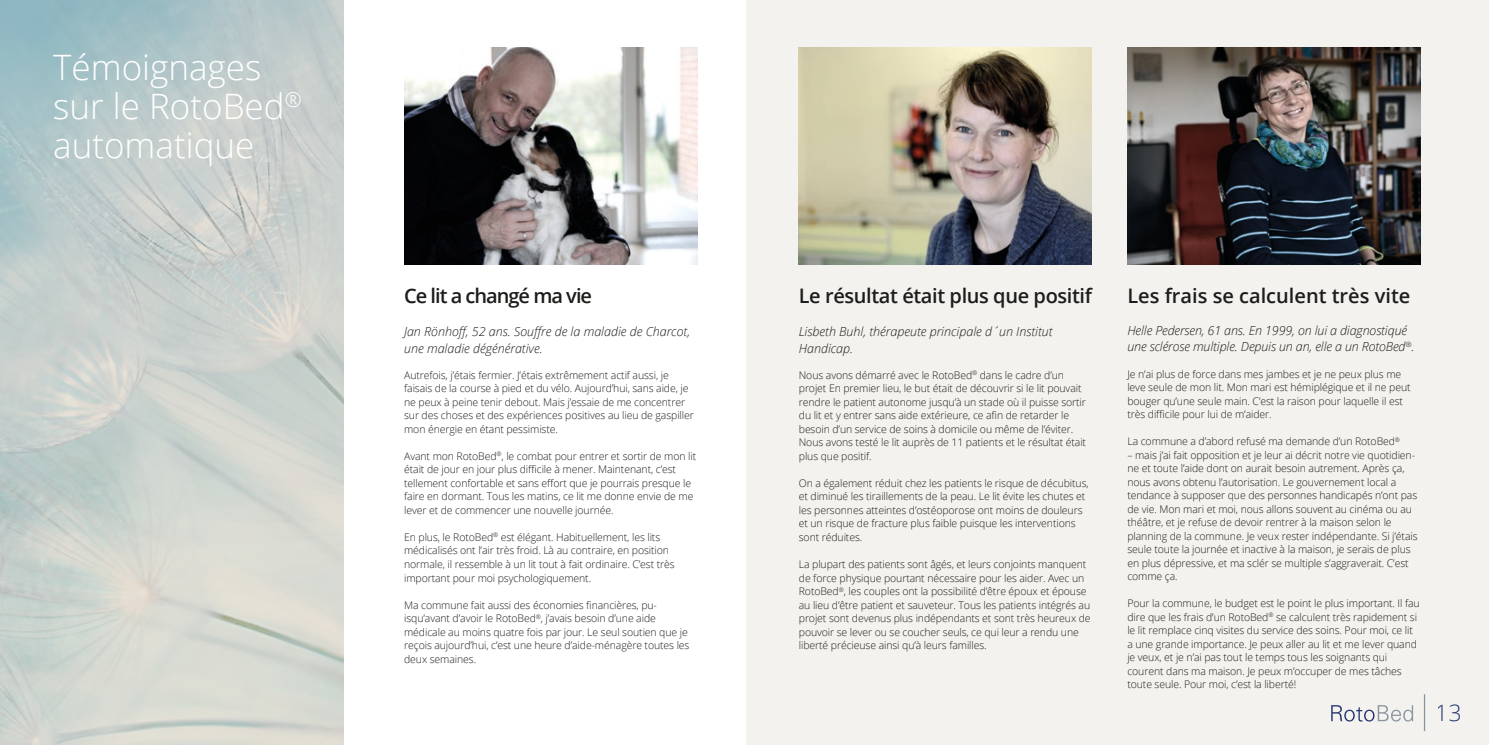
<style>
.page{position:relative;width:1489px;height:745px;background:#fff}
.page>*{position:absolute;margin:0;border:0;box-sizing:border-box;transform-origin:0 0}
.t1{font:300 35px/38.8px "Open Sans";color:#fff}
.t2{font:300 22.5px "Open Sans";color:#253777}
.t3{font:600 20px "Open Sans";letter-spacing:-.02em;color:#1d1d1b}
.t4{font:600 20px "Open Sans";color:#1d1d1b}
.t5{font:600 20px "Open Sans";letter-spacing:-.05em;color:#1d1d1b}
.t6{font:italic 300 12.5px/16.2px "Open Sans";color:#1d1d1b}
.t7{font:300 10.5px/13.5px "Open Sans";letter-spacing:-.01em;color:#1d1d1b}
</style>
<div class="page">
<div style="left:745px;top:0;width:743px;height:744px;background:#f3f2ee"></div>
<img style="left:404px;top:48px;width:293px;height:216px">
<img style="left:798px;top:48px;width:293px;height:216px">
<img style="left:1127px;top:48px;width:293px;height:216px">
<svg style="left:0;top:0;width:344px;height:744px;background:#c7d0cc"></svg>
<hr style="left:1423px;top:693px;width:1px;height:37px;background:#8d99a8">
<h1 class="t1" style="left:53px;top:47px;width:250px">Témoignages sur le RotoBed<sup>® </sup>automatique</h1>
<h3 class="t5" style="left:404px;top:281px;width:189px">Ce lit a changé ma vie</h3>
<p class="t6" style="left:404px;top:323px;width:287px">Jan Rönhoff, 52 ans. Souffre de la maladie de Charcot, une maladie dégénérative.</p>
<p class="t7" style="left:404px;top:367px;width:291px">Autrefois, j’étais fermier. J’étais extrêmement actif aussi, je faisais de la course à pied et du vélo. Aujourd’hui, sans aide, je ne peux à peine tenir debout. Mais j’essaie de me concentrer sur des choses et des expériences positives au lieu de gaspiller mon énergie en étant pessimiste.</p>
<p class="t7" style="left:404px;top:448px;width:293px">Avant mon RotoBed<sup>®</sup>, le combat pour entrer et sortir de mon lit était de jour en jour plus difficile à mener. Maintenant, c’est tellement confortable et sans effort que je pourrais presque le faire en dormant. Tous les matins, ce lit me donne envie de me lever et de commencer une nouvelle journée.</p>
<p class="t7" style="left:404px;top:529px;width:272px">En plus, le RotoBed<sup>®</sup> est élégant. Habituellement, les lits médicalisés ont l’air très froid. Là au contraire, en position normale, il ressemble à un lit tout à fait ordinaire. C’est très important pour moi psychologiquement.</p>
<p class="t7" style="left:404px;top:597px;width:287px">Ma commune fait aussi des économies financières, pu&shy;isqu’avant d’avoir le RotoBed<sup>®</sup>, j’avais besoin d’une aide médicale au moins quatre fois par jour. Le seul soutien que je reçois aujourd’hui, c’est une heure d’aide-ménagère toutes les deux semaines.</p>
<h3 class="t3" style="left:798px;top:281px;width:294px">Le résultat était plus que positif</h3>
<p class="t6" style="left:798px;top:323px;width:255px">Lisbeth Buhl, thérapeute principale d´un Institut<br>Handicap.</p>
<p class="t7" style="left:798px;top:367px;width:289px">Nous avons démarré avec le RotoBed<sup>®</sup> dans le cadre d’un projet En premier lieu, le but était de découvrir si le lit pouvait rendre le patient autonome jusqu’à un stade où il puisse sortir du lit et y entrer sans aide extérieure, ce afin de retarder le besoin d’un service de soins à domicile ou même de l’éviter.<br>Nous avons testé le lit auprès de 11 patients et le résultat était plus que positif.</p>
<p class="t7" style="left:798px;top:475px;width:291px">On a également réduit chez les patients le risque de décubitus, et diminué les tiraillements de la peau. Le lit évite les chutes et les personnes atteintes d’ostéoporose ont moins de douleurs et un risque de fracture plus faible puisque les interventions sont réduites.</p>
<p class="t7" style="left:798px;top:556px;width:293px">La plupart des patients sont âgés, et leurs conjoints manquent de force physique pourtant nécessaire pour les aider. Avec un RotoBed<sup>®</sup>, les couples ont la possibilité d’être époux et épouse au lieu d’être patient et sauveteur. Tous les patients intégrés au projet sont devenus plus indépendants et sont très heureux de pouvoir se lever ou se coucher seuls, ce qui leur a rendu une liberté précieuse ainsi qu’à leurs familles.</p>
<h3 class="t4" style="left:1127px;top:281px;width:284px">Les frais se calculent très vite</h3>
<p class="t6" style="left:1127px;top:322px;width:288px">Helle Pedersen, 61 ans. En 1999, on lui a diagnostiqué une sclérose multiple. Depuis un an, elle a un RotoBed<sup>®</sup>.</p>
<p class="t7" style="left:1127px;top:366px;width:285px">Je n’ai plus de force dans mes jambes et je ne peux plus me leve seule de mon lit. Mon mari est hémiplégique et il ne peut bouger qu’une seule main. C’est la raison pour laquelle il est très difficile pour lui de m’aider.</p>
<p class="t7" style="left:1127px;top:434px;width:274px">La commune a d’abord refusé ma demande d’un RotoBed<sup>®</sup></p>
<p class="t7" style="left:1127px;top:447px;width:292px">– mais j’ai fait opposition et je leur ai décrit notre vie quotidien&shy;ne et toute l’aide dont on aurait besoin autrement. Après ça, nous avons obtenu l’autorisation. Le gouvernement local a tendance à supposer que des personnes handicapés n’ont pas de vie. Mon mari et moi, nous allons souvent au cinéma ou au théâtre, et je refuse de devoir rentrer à la maison selon le planning de la commune. Je veux rester indépendante. Si j’étais seule toute la journée et inactive à la maison, je serais de plus en plus dépressive, et ma sclér se multiple s’aggraverait. C’est comme ça.</p>
<p class="t7" style="left:1127px;top:596px;width:294px">Pour la commune, le budget est le point le plus important. Il fau dire que les frais d’un RotoBed<sup>®</sup> se calculent très rapidement si le lit remplace cinq visites du service des soins. Pour moi, ce lit a une grande importance. Je peux aller au lit et me lever quand je veux, et je n’ai pas tout le temps tous les soignants qui courent dans ma maison. Je peux m’occuper de mes tâches toute seule. Pour moi, c’est la liberté!</p>
<h2 class="t2" style="left:1435px;top:697px;width:27px">13</h2>
</div>
